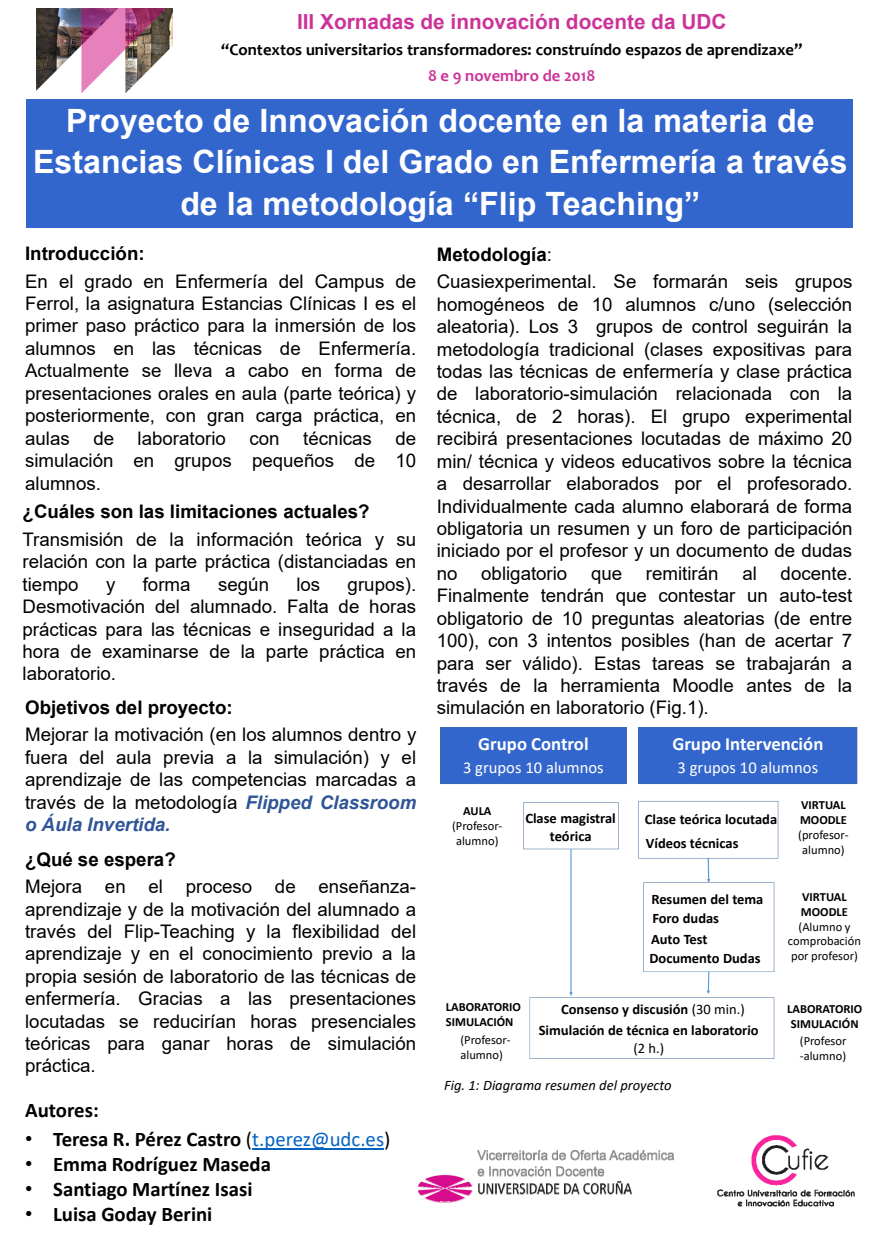
<style>
.page{position:relative;width:874px;height:1241px;background:#fff}
.page>*{position:absolute;margin:0;border:0;box-sizing:border-box;transform-origin:0 0}
.t1{font:700 32.2px/41.5px "Arial";color:#fff;text-align:center}
.t2{font:700 20.82px "Calibri";color:#000}
.t3{font:700 20.82px "Arial";color:#cc339a}
.t4{font:18.72px/22.4px "Arial";color:#000;text-align:justify}
.t5{font:700 18.72px "Arial";color:#000}
.t6{font:700 18.72px "Calibri";color:#fff}
.t7{font:italic 700 18.72px "Arial";color:#2f5597}
.t8{font:700 16.62px "Candara";color:#000}
.t9{font:16.62px "Calibri";color:#fff}
.t10{font:700 16.62px "Candara";color:#cc339a}
.t11{font:700 14.53px "Calibri";color:#000}
.t12{font:italic 14.53px "Calibri";color:#000}
.t13{font:14.53px "Calibri";color:#000}
.t14{font:12.42px/15px "Calibri";color:#000;text-align:center}
.t15{font:700 12.42px/14.9px "Calibri";color:#000}
.s1{font-weight:700}
.s2{font-weight:700;font-style:italic;color:#2f5597}
.s3{font-family:"Arial";font-weight:400}
.s4{font-weight:400}
.s5{font-weight:400;color:#0563c1}
</style>
<div class="page">
<div style="left:27px;top:99px;width:825px;height:110px;background:#36c"></div>
<img style="left:37px;top:9px;width:135px;height:84px">
<div style="left:27px;top:209px;width:825px;height:19px;background:#36c"></div>
<div style="left:440px;top:727px;width:186px;height:57px;background:#36c"></div>
<div style="left:638px;top:727px;width:219px;height:57px;background:#36c"></div>
<hr style="left:252px;top:1149px;width:132px;height:1px;background:#0563c1">
<img style="left:717px;top:1135px;width:138px;height:72px">
<img style="left:418px;top:1150px;width:256px;height:52px">
<svg style="left:523px;top:801px;width:255px;height:258px"></svg>
<p class="t3" style="left:297px;top:11px;width:430px">III Xornadas de innovación docente da UDC</p>
<p class="t8" style="left:221px;top:43px;width:582px">“Contextos universitarios transformadores: construíndo espazos de aprendizaxe”</p>
<p class="t10" style="left:428px;top:69px;width:168px">8 e 9 novembro de 2018</p>
<h1 class="t1" style="left:33px;top:100px;width:815px">Proyecto de Innovación docente en la materia de<br>Estancias Clínicas I del Grado en Enfermería a través de la metodología “Flip Teaching”</h1>
<p class="t5" style="left:25px;top:243px;width:121px">Introducción:</p>
<p class="t4" style="left:25px;top:270px;width:392px">En el grado en Enfermería del Campus de Ferrol, la asignatura Estancias Clínicas I es el primer paso práctico para la inmersión de los alumnos en las técnicas de Enfermería.<br>Actualmente se lleva a cabo en forma de presentaciones orales en aula (parte teórica) y</p>
<p class="t4" style="left:436px;top:241px;width:417px;line-height:27.5px"><span class="s1">Metodología</span>:<br>Cuasiexperimental. Se formarán seis grupos</p>
<p class="t4" style="left:436px;top:293px;width:417px">homogéneos de 10 alumnos c/uno (selección aleatoria). Los 3 grupos de control seguirán la metodología tradicional (clases expositivas para todas las técnicas de enfermería y clase práctica de laboratorio-simulación relacionada con la</p>
<p class="t4" style="left:25px;top:404px;width:392px">posteriormente, con gran carga práctica, en aulas</p>
<p class="t4" style="left:93px;top:427px;width:22px">de</p>
<p class="t4" style="left:137px;top:427px;width:90px">laboratorio</p>
<p class="t4" style="left:249px;top:427px;width:32px">con</p>
<p class="t4" style="left:303px;top:427px;width:70px">técnicas</p>
<p class="t4" style="left:25px;top:427px;width:392px;text-indent:370px">de simulación en grupos pequeños de 10 alumnos.</p>
<p class="t5" style="left:23px;top:501px;width:348px">¿Cuáles son las limitaciones actuales?</p>
<p class="t4" style="left:23px;top:528px;width:395px">Transmisión de la información teórica y su relación con la parte práctica (distanciadas en tiempo</p>
<p class="t4" style="left:23px;top:573px;width:395px;text-align:right">grupos).<br>Desmotivación del alumnado. Falta de horas</p>
<p class="t4" style="left:106px;top:573px;width:11px">y</p>
<p class="t4" style="left:143px;top:573px;width:49px">forma</p>
<p class="t4" style="left:218px;top:573px;width:52px">según</p>
<p class="t4" style="left:296px;top:573px;width:25px">los</p>
<p class="t4" style="left:23px;top:618px;width:395px">prácticas para las técnicas e inseguridad a la hora de examinarse de la parte práctica en laboratorio.</p>
<p class="t5" style="left:25px;top:697px;width:209px">Objetivos del proyecto:</p>
<p class="t4" style="left:25px;top:724px;width:392px">Mejorar la motivación (en los alumnos dentro y fuera del aula previa a la simulación) y el aprendizaje de las competencias marcadas a través de la metodología <span class="s2">Flipped Classroom</span></p>
<p class="t7" style="left:25px;top:813px;width:147px">o Áula Invertida.</p>
<p class="t5" style="left:25px;top:849px;width:152px">¿Qué se espera?</p>
<p class="t4" style="left:25px;top:875px;width:392px">Mejora en el proceso de enseñanza&shy;aprendizaje y de la motivación del alumnado a través del Flip-Teaching y la flexibilidad del aprendizaje y en el conocimiento previo a la propia sesión de laboratorio de las técnicas de enfermería. Gracias a las presentaciones locutadas se reducirían horas presenciales</p>
<p class="t4" style="left:25px;top:1032px;width:392px;line-height:21.9px">teóricas para ganar horas de simulación práctica.</p>
<p class="t2" style="left:25px;top:1101px;width:75px">Autores:</p>
<p class="t2" style="left:25px;top:1131px;width:366px"><span class="s3">•</span> Teresa R. Pérez Castro <span class="s4">(</span><span class="s5">t.perez@udc.es</span><span class="s4">)</span></p>
<p class="t2" style="left:25px;top:1156px;width:247px"><span class="s3">•</span> Emma Rodríguez Maseda</p>
<p class="t2" style="left:25px;top:1181px;width:229px"><span class="s3">•</span> Santiago Martínez Isasi</p>
<p class="t2" style="left:25px;top:1205px;width:189px"><span class="s3">•</span> Luisa Goday Berini</p>
<p class="t4" style="left:436px;top:405px;width:417px">técnica, de 2 horas). El grupo experimental recibirá presentaciones locutadas de máximo 20 min/ técnica y videos educativos sobre la técnica a desarrollar elaborados por el profesorado.<br>Individualmente cada alumno elaborará de forma obligatoria un resumen y un foro de participación iniciado por el profesor y un documento de dudas no</p>
<p class="t4" style="left:481px;top:562px;width:88px">obligatorio</p>
<p class="t4" style="left:590px;top:562px;width:33px">que</p>
<p class="t4" style="left:645px;top:562px;width:74px">remitirán</p>
<p class="t4" style="left:742px;top:562px;width:16px">al</p>
<p class="t4" style="left:436px;top:562px;width:417px;text-align:right">docente.<br>Finalmente tendrán que contestar un auto-test</p>
<p class="t4" style="left:436px;top:607px;width:417px">obligatorio de 10 preguntas aleatorias (de entre 100), con 3 intentos posibles (han de acertar 7 para ser válido). Estas tareas se trabajarán a través de la herramienta Moodle antes de la simulación en laboratorio (Fig.1).</p>
<p class="t6" style="left:478px;top:736px;width:112px">Grupo Control</p>
<p class="t9" style="left:463px;top:760px;width:142px">3 grupos 10 alumnos</p>
<p class="t6" style="left:672px;top:736px;width:152px">Grupo Intervención</p>
<p class="t9" style="left:677px;top:760px;width:142px">3 grupos 10 alumnos</p>
<p class="t15" style="left:463px;top:805px;width:30px">AULA</p>
<p class="t15" style="left:799px;top:798px;width:48px">VIRTUAL<br>MOODLE</p>
<p class="t11" style="left:525px;top:812px;width:92px">Clase magistral</p>
<p class="t11" style="left:644px;top:812px;width:134px">Clase teórica locutada</p>
<p class="t14" style="left:452px;top:820px;width:52px">(Profesor‐ alumno)</p>
<p class="t14" style="left:798px;top:828px;width:52px">(profesor‐ alumno)</p>
<p class="t15" style="left:800px;top:890px;width:48px">VIRTUAL<br>MOODLE</p>
<p class="t14" style="left:787px;top:920px;width:74px">(Alumno y comprobación por profesor)</p>
<p class="t11" style="left:549px;top:829px;width:43px">teórica</p>
<p class="t11" style="left:645px;top:837px;width:94px">Vídeos técnicas</p>
<p class="t11" style="left:651px;top:893px;width:113px">Resumen del tema</p>
<p class="t11" style="left:652px;top:911px;width:68px">Foro dudas</p>
<p class="t11" style="left:651px;top:933px;width:58px">Auto Test</p>
<p class="t11" style="left:649px;top:952px;width:113px">Documento Dudas</p>
<p class="t15" style="left:446px;top:1000px;width:76px">LABORATORIO<br>SIMULACIÓN</p>
<p class="t15" style="left:787px;top:1002px;width:76px">LABORATORIO<br>SIMULACIÓN</p>
<p class="t11" style="left:561px;top:1003px;width:185px">Consenso y discusión <span class="s4">(30 min.)</span></p>
<p class="t11" style="left:538px;top:1024px;width:221px">Simulación de técnica en laboratorio</p>
<p class="t13" style="left:633px;top:1041px;width:32px">(2 h.)</p>
<p class="t14" style="left:460px;top:1033px;width:52px;text-align:left">(Profesor‐ alumno)</p>
<p class="t14" style="left:799px;top:1034px;width:48px;text-align:left">(Profesor ‐alumno)</p>
<p class="t12" style="left:444px;top:1079px;width:229px">Fig. 1: Diagrama resumen del proyecto</p>
</div>
